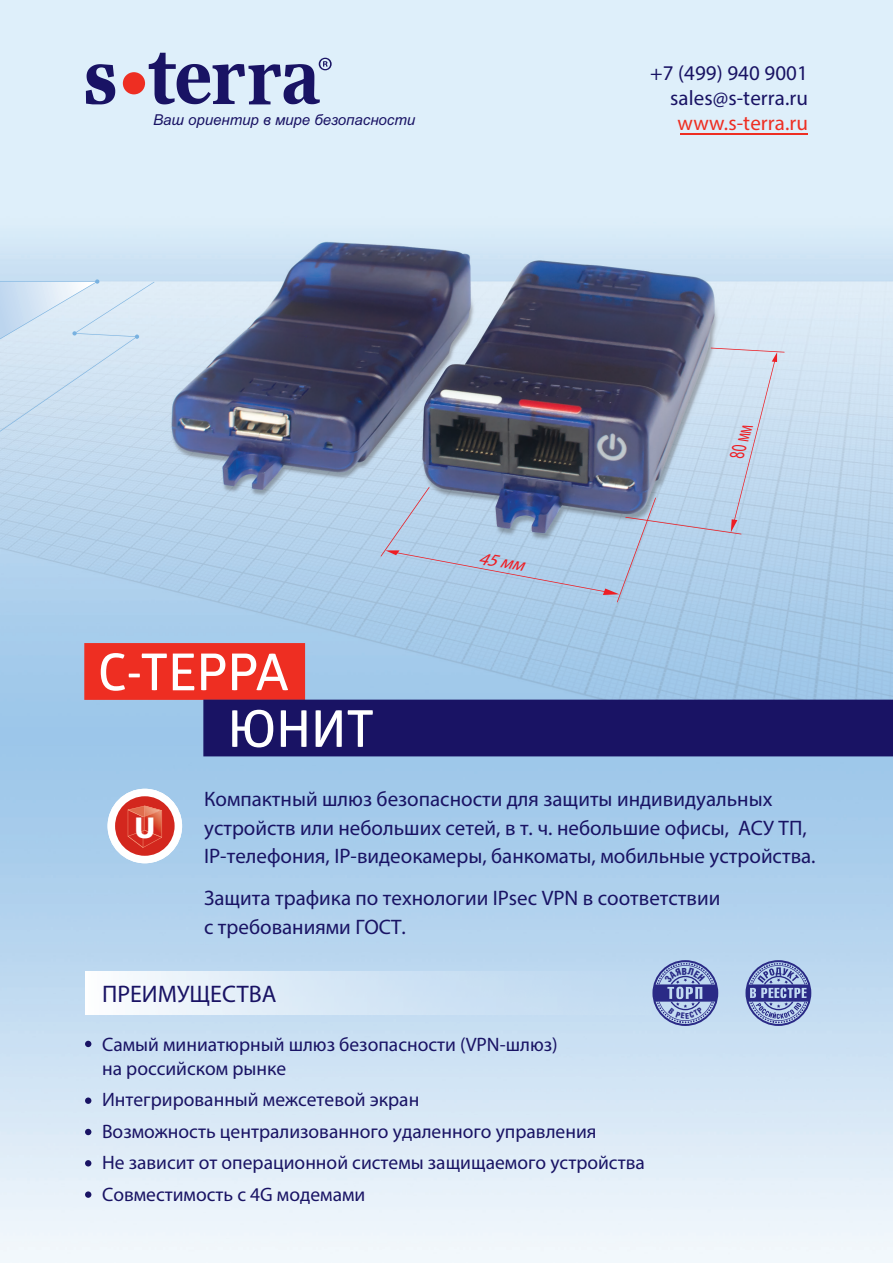
<style>
.page{position:relative;width:893px;height:1263px;background:#fff}
.page>*{position:absolute;margin:0;border:0;box-sizing:border-box;transform-origin:0 0}
.t1{font:51px/56.7px "Glober Bold Free";color:#fff}
.t2{font:700 28.2px "Tahoma";color:#fff}
.t3{font:24px "Myriad Pro";color:#191364}
.t4{font:21px/28.5px "Myriad Pro";color:#191364}
.t5{font:21px "Myriad Pro";letter-spacing:.005em;color:#ee2e22}
.t6{font:italic 21px "Myriad Pro";color:#ee1d23;scale:.65 1}
.t7{font:19.5px/31.5px "Myriad Pro";color:#191364}
.t8{font:italic 17.85px "Myriad Pro";color:#ee1d23}
.t9{font:italic 15px "Arial";color:#191364}
</style>
<div class="page">
<img style="left:0;top:0;width:893px;height:1263px">
<svg style="left:0;top:279px;width:154px;height:167px;background:#d0e2f2"></svg>
<img style="left:85px;top:972px;width:660px;height:42px">
<svg style="left:85px;top:1041px;width:6px;height:6px"></svg>
<div style="left:85px;top:1097px;width:6px;height:7px;background:#191364;border-radius:50%"></div>
<svg style="left:85px;top:1129px;width:6px;height:6px"></svg>
<svg style="left:85px;top:1160px;width:6px;height:6px"></svg>
<div style="left:85px;top:1191px;width:6px;height:7px;background:#191364;border-radius:50%"></div>
<svg style="left:84px;top:643px;width:809px;height:113px;background:#716594"></svg>
<svg style="left:108px;top:789px;width:74px;height:74px"></svg>
<hr style="left:680px;top:134px;width:128px;height:1px;background:#ee2e22">
<svg style="left:86px;top:64px;width:29px;height:40px"></svg>
<div style="left:123px;top:72px;width:22px;height:22px;background:#ee2e22;border-radius:50%"></div>
<svg style="left:149px;top:53px;width:183px;height:51px;background:#959ec2"></svg>
<svg style="left:745px;top:960px;width:66px;height:66px;background:#8392c5"></svg>
<svg style="left:617px;top:498px;width:39px;height:104px;background:#a4bbd7"></svg>
<svg style="left:625px;top:517px;width:116px;height:17px;background:#b8c7de"></svg>
<svg style="left:381px;top:487px;width:238px;height:108px;background:#a0b8d6"></svg>
<svg style="left:731px;top:353px;width:46px;height:179px;background:#c6d7ea"></svg>
<svg style="left:711px;top:348px;width:74px;height:5px"></svg>
<svg style="left:652px;top:960px;width:66px;height:66px;background:#8b9bcb"></svg>
<p class="t4" style="left:650px;top:60px;width:159px;line-height:25.2px;text-align:right">+7 (499) 940 9001 sales@s-terra.ru</p>
<p class="t9" style="left:153px;top:110px;width:264px">Ваш ориентир в мире безопасности</p>
<p class="t5" style="left:678px;top:110px;width:132px">www.s-terra.ru</p>
<p class="t1" style="left:228px;top:642px;width:148px;text-indent:-130px">С-ТЕРРА<br>ЮНИТ</p>
<p class="t8" style="left:480px;top:547px;width:47px;rotate:9deg">45 мм</p>
<p class="t6" style="left:724px;top:453px;width:55px;rotate:-73deg">80 мм</p>
<p class="t2" style="left:134px;top:809px;width:22px">U</p>
<p class="t4" style="left:204px;top:784px;width:613px">Компактный шлюз безопасности для защиты индивидуальных устройств или небольших сетей, в т. ч. небольшие офисы, АСУ ТП,<br>IP-телефония, IP-видеокамеры, банкоматы, мобильные устройства.</p>
<p class="t4" style="left:204px;top:883px;width:518px">Защита трафика по технологии IPsec VPN в соответствии с требованиями ГОСТ.</p>
<p class="t3" style="left:102px;top:979px;width:176px">ПРЕИМУЩЕСТВА</p>
<p class="t7" style="left:102px;top:1032px;width:457px;line-height:24px">Самый миниатюрный шлюз безопасности (VPN-шлюз) на российском рынке</p>
<p class="t7" style="left:102px;top:1083px;width:544px">Интегрированный межсетевой экран<br>Возможность централизованного удаленного управления<br>Не зависит от операционной системы защищаемого устройства Совместимость с 4G модемами</p>
</div>
